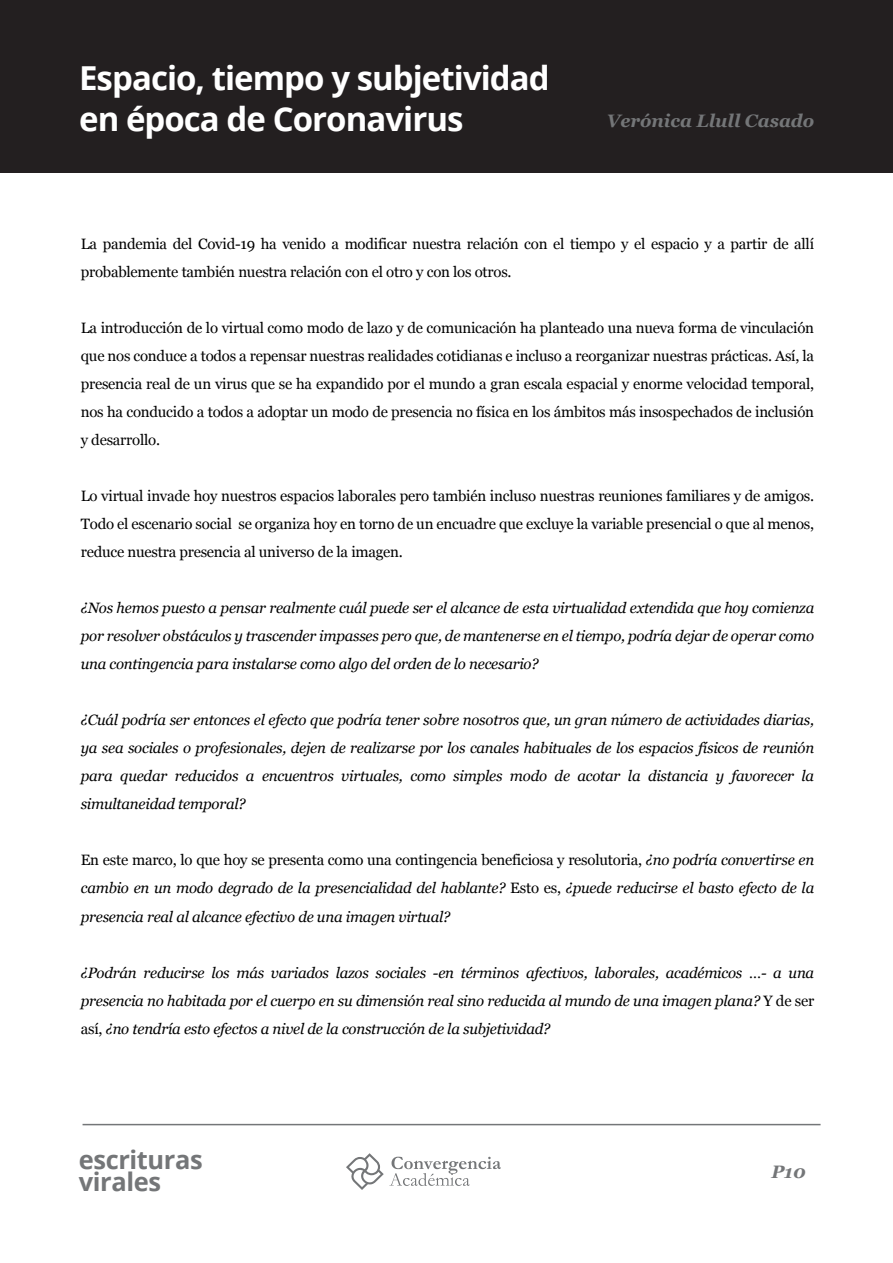
<style>
.page{position:relative;width:893px;height:1263px;background:#fff}
.page>*{position:absolute;margin:0;border:0;box-sizing:border-box;transform-origin:0 0}
.t1{font:700 33px/41.5px "Open Sans";letter-spacing:-.03em;color:#fff}
.t2{font:700 25.5px/21.8px "Open Sans";letter-spacing:-.015em;color:#747678}
.t3{font:italic 700 18px "Georgia";color:#747678}
.t4{font:italic 15px/28px "Georgia";letter-spacing:-.015em;color:#000;text-align:justify}
.t5{font:15px/28px "Georgia";letter-spacing:-.015em;color:#000;text-align:justify}
.s1{font-style:normal}
</style>
<div class="page">
<div style="left:0;top:0;width:893px;height:173px;background:#231f20"></div>
<svg style="left:346px;top:1153px;width:155px;height:37px"></svg>
<hr style="left:83px;top:1124px;width:738px;height:1px;background:#747678">
<h1 class="t1" style="left:79px;top:56px;width:472px">Espacio, tiempo y subjetividad en época de Coronavirus</h1>
<p class="t3" style="left:607px;top:107px;width:209px">Verónica Llull Casado</p>
<p class="t5" style="left:81px;top:230px;width:735px">La pandemia del Covid-19 ha venido a modificar nuestra relación con el tiempo y el espacio y a partir de allí probablemente también nuestra relación con el otro y con los otros.</p>
<p class="t5" style="left:81px;top:314px;width:735px">La introducción de lo virtual como modo de lazo y de comunicación ha planteado una nueva forma de vinculación que nos conduce a todos a repensar nuestras realidades cotidianas e incluso a reorganizar nuestras prácticas. Así, la presencia real de un virus que se ha expandido por el mundo a gran escala espacial y enorme velocidad temporal, nos ha conducido a todos a adoptar un modo de presencia no física en los ámbitos más insospechados de inclusión y desarrollo.</p>
<p class="t5" style="left:81px;top:482px;width:735px">Lo virtual invade hoy nuestros espacios laborales pero también incluso nuestras reuniones familiares y de amigos.<br>Todo el escenario social se organiza hoy en torno de un encuadre que excluye la variable presencial o que al menos, reduce nuestra presencia al universo de la imagen.</p>
<p class="t4" style="left:81px;top:594px;width:735px">¿Nos hemos puesto a pensar realmente cuál puede ser el alcance de esta virtualidad extendida que hoy comienza por resolver obstáculos y trascender impasses pero que, de mantenerse en el tiempo, podría dejar de operar como una contingencia para instalarse como algo del orden de lo necesario?</p>
<p class="t4" style="left:81px;top:706px;width:735px">¿Cuál podría ser entonces el efecto que podría tener sobre nosotros que, un gran número de actividades diarias, ya sea sociales o profesionales, dejen de realizarse por los canales habituales de los espacios físicos de reunión para quedar reducidos a encuentros virtuales, como simples modo de acotar la distancia y favorecer la simultaneidad temporal?</p>
<p class="t4" style="left:81px;top:846px;width:735px"><span class="s1">En este marco, lo que hoy se presenta como una contingencia beneficiosa y resolutoria,</span> ¿no podría convertirse en cambio en un modo degrado de la presencialidad del hablante? <span class="s1">Esto es,</span> ¿puede reducirse el basto efecto de la presencia real al alcance efectivo de una imagen virtual?</p>
<p class="t4" style="left:81px;top:958px;width:735px">¿Podrán reducirse los más variados lazos sociales -en términos afectivos, laborales, académicos …- a una presencia no habitada por el cuerpo en su dimensión real sino reducida al mundo de una imagen plana? <span class="s1">Y de ser así,</span> ¿no tendría esto efectos a nivel de la construcción de la subjetividad?</p>
<h2 class="t2" style="left:79px;top:1148px;width:125px">escrituras virales</h2>
<p class="t3" style="left:772px;top:1159px;width:36px">P10</p>
</div>
